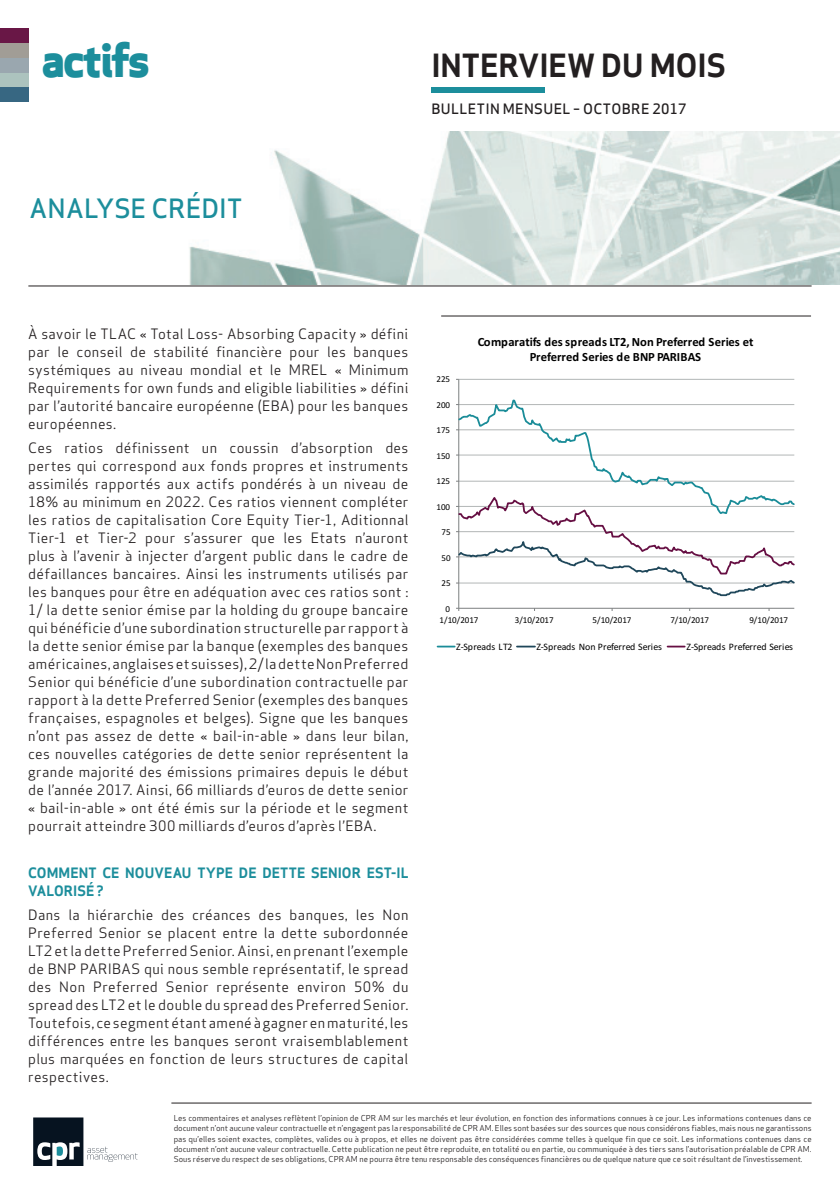
<style>
.page{position:relative;width:840px;height:1191px;background:#fff}
.page>*{position:absolute;margin:0;border:0;box-sizing:border-box;transform-origin:0 0}
.t1{font:800 46px "Apex Sans";letter-spacing:-.06em;color:#1c8e9c}
.t2{font:700 31.2px "Apex Sans";letter-spacing:-.005em;color:#231f20}
.t3{font:500 26px "Apex Sans";letter-spacing:-.015em;color:#1c8e9c}
.t4{font:14px/18px "Apex Sans";letter-spacing:.025em;color:#231f20;text-align:justify}
.t5{font:700 14px/18px "Apex Sans";letter-spacing:.005em;color:#1c8e9c}
.t6{font:500 14px "Apex Sans";letter-spacing:.025em;color:#231f20}
.t7{font:700 12.6px/15.4px "Calibri";color:#000001;text-align:center}
.t8{font:10px "Calibri";letter-spacing:-.005em;color:#000001}
.t9{font:9px "Calibri";letter-spacing:-.005em;color:#000001}
.t10{font:8px/10px "Apex Sans";color:#231f20;text-align:justify}
</style>
<div class="page">
<img style="left:189px;top:132px;width:650px;height:153px">
<div style="left:0;top:28px;width:28px;height:15px;background:#691746"></div>
<div style="left:0;top:87px;width:28px;height:15px;background:#376782"></div>
<div style="left:0;top:73px;width:28px;height:14px;background:#acc3be"></div>
<div style="left:0;top:58px;width:28px;height:15px;background:#9aa7af"></div>
<div style="left:0;top:43px;width:28px;height:15px;background:#a19d96"></div>
<svg style="left:33px;top:1117px;width:104px;height:48px"></svg>
<hr style="left:171px;top:1102px;width:640px;height:1px;background:#231f20">
<div style="left:431px;top:88px;width:113px;height:5px;background:#1c8e9c"></div>
<hr style="left:28px;top:286px;width:783px;height:1px;background:#231f20">
<hr style="left:458px;top:379px;width:335px;height:1px;background:#b2b6b6">
<hr style="left:458px;top:379px;width:1px;height:229px;background:#7c7f80">
<hr style="left:458px;top:608px;width:335px;height:1px;background:#7c7f80">
<svg style="left:456px;top:399px;width:338px;height:198px"></svg>
<svg style="left:437px;top:645px;width:17px;height:2px"></svg>
<svg style="left:516px;top:645px;width:18px;height:2px"></svg>
<svg style="left:667px;top:645px;width:17px;height:2px"></svg>
<hr style="left:441px;top:316px;width:369px;height:1px;background:#231f20">
<h1 class="t1" style="left:41px;top:30px;width:111px">actifs</h1>
<h3 class="t3" style="left:30px;top:185px;width:214px">ANALYSE CRÉDIT</h3>
<h2 class="t2" style="left:431px;top:46px;width:296px">INTERVIEW DU MOIS</h2>
<p class="t6" style="left:431px;top:97px;width:256px">BULLETIN MENSUEL – OCTOBRE 2017</p>
<p class="t4" style="left:28px;top:323px;width:381px">À savoir le TLAC « Total Loss- Absorbing Capacity » défini par le conseil de stabilité financière pour les banques systémiques au niveau mondial et le MREL « Minimum Requirements for own funds and eligible liabilities » défini par l’autorité bancaire européenne (EBA) pour les banques européennes.</p>
<p class="t4" style="left:28px;top:437px;width:381px">Ces ratios définissent un coussin d’absorption des pertes qui correspond aux fonds propres et instruments assimilés rapportés aux actifs pondérés à un niveau de 18% au minimum en 2022. Ces ratios viennent compléter les ratios de capitalisation Core Equity Tier-1, Aditionnal Tier-1 et Tier-2 pour s’assurer que les Etats n’auront plus à l’avenir à injecter d’argent public dans le cadre de défaillances bancaires. Ainsi les instruments utilisés par les banques pour être en adéquation avec ces ratios sont :<br>1/ la dette senior émise par la holding du groupe bancaire qui bénéficie d’une subordination structurelle par rapport à la dette senior émise par la banque (exemples des banques américaines, anglaises et suisses), 2/ la dette Non Preferred Senior qui bénéficie d’une subordination contractuelle par rapport à la dette Preferred Senior (exemples des banques françaises, espagnoles et belges). Signe que les banques n’ont pas assez de dette « bail-in-able » dans leur bilan, ces nouvelles catégories de dette senior représentent la grande majorité des émissions primaires depuis le début de l’année 2017. Ainsi, 66 milliards d’euros de dette senior « bail-in-able » ont été émis sur la période et le segment pourrait atteindre 300 milliards d’euros d’après l’EBA.</p>
<p class="t5" style="left:28px;top:864px;width:381px">COMMENT CE NOUVEAU TYPE DE DETTE SENIOR EST-IL<br>VALORISÉ ?</p>
<p class="t4" style="left:28px;top:904px;width:381px">Dans la hiérarchie des créances des banques, les Non Preferred Senior se placent entre la dette subordonnée LT2 et la dette Preferred Senior. Ainsi, en prenant l’exemple de BNP PARIBAS qui nous semble représentatif, le spread des Non Preferred Senior représente environ 50% du spread des LT2 et le double du spread des Preferred Senior.<br>Toutefois, ce segment étant amené à gagner en maturité, les différences entre les banques seront vraisemblablement plus marquées en fonction de leurs structures de capital respectives.</p>
<p class="t10" style="left:173px;top:1112px;width:639px">Les commentaires et analyses reflètent l’opinion de CPR AM sur les marchés et leur évolution, en fonction des informations connues à ce jour. Les informations contenues dans ce document n’ont aucune valeur contractuelle et n’engagent pas la responsabilité de CPR AM. Elles sont basées sur des sources que nous considérons fiables, mais nous ne garantissons pas qu’elles soient exactes, complètes, valides ou à propos, et elles ne doivent pas être considérées comme telles à quelque fin que ce soit. Les informations contenues dans ce document n’ont aucune valeur contractuelle. Cette publication ne peut être reproduite, en totalité ou en partie, ou communiquée à des tiers sans l’autorisation préalable de CPR AM.<br>Sous réserve du respect de ses obligations, CPR AM ne pourra être tenu responsable des conséquences financières ou de quelque nature que ce soit résultant de l’investissement.</p>
<p class="t7" style="left:477px;top:333px;width:277px">Comparatifs des spreads LT2, Non Preferred Series et<br>Preferred Series de BNP PARIBAS</p>
<p class="t9" style="left:436px;top:373px;width:15px">225</p>
<p class="t9" style="left:436px;top:399px;width:15px">200</p>
<p class="t9" style="left:436px;top:424px;width:15px">175</p>
<p class="t9" style="left:436px;top:449px;width:15px">150</p>
<p class="t9" style="left:436px;top:475px;width:15px">125</p>
<p class="t9" style="left:436px;top:500px;width:15px">100</p>
<p class="t9" style="left:441px;top:526px;width:11px">75</p>
<p class="t9" style="left:441px;top:551px;width:11px">50</p>
<p class="t9" style="left:441px;top:577px;width:11px">25</p>
<p class="t9" style="left:445px;top:602px;width:6px">0</p>
<p class="t9" style="left:439px;top:613px;width:40px">1/10/2017</p>
<p class="t9" style="left:514px;top:613px;width:40px">3/10/2017</p>
<p class="t9" style="left:592px;top:613px;width:40px">5/10/2017</p>
<p class="t9" style="left:670px;top:613px;width:40px">7/10/2017</p>
<p class="t9" style="left:749px;top:613px;width:40px">9/10/2017</p>
<p class="t8" style="left:456px;top:639px;width:58px">Z--‐Spreads LT2</p>
<p class="t8" style="left:536px;top:639px;width:127px">Z--‐Spreads Non Preferred Series</p>
<p class="t8" style="left:686px;top:639px;width:108px">Z--‐Spreads Preferred Series</p>
</div>
